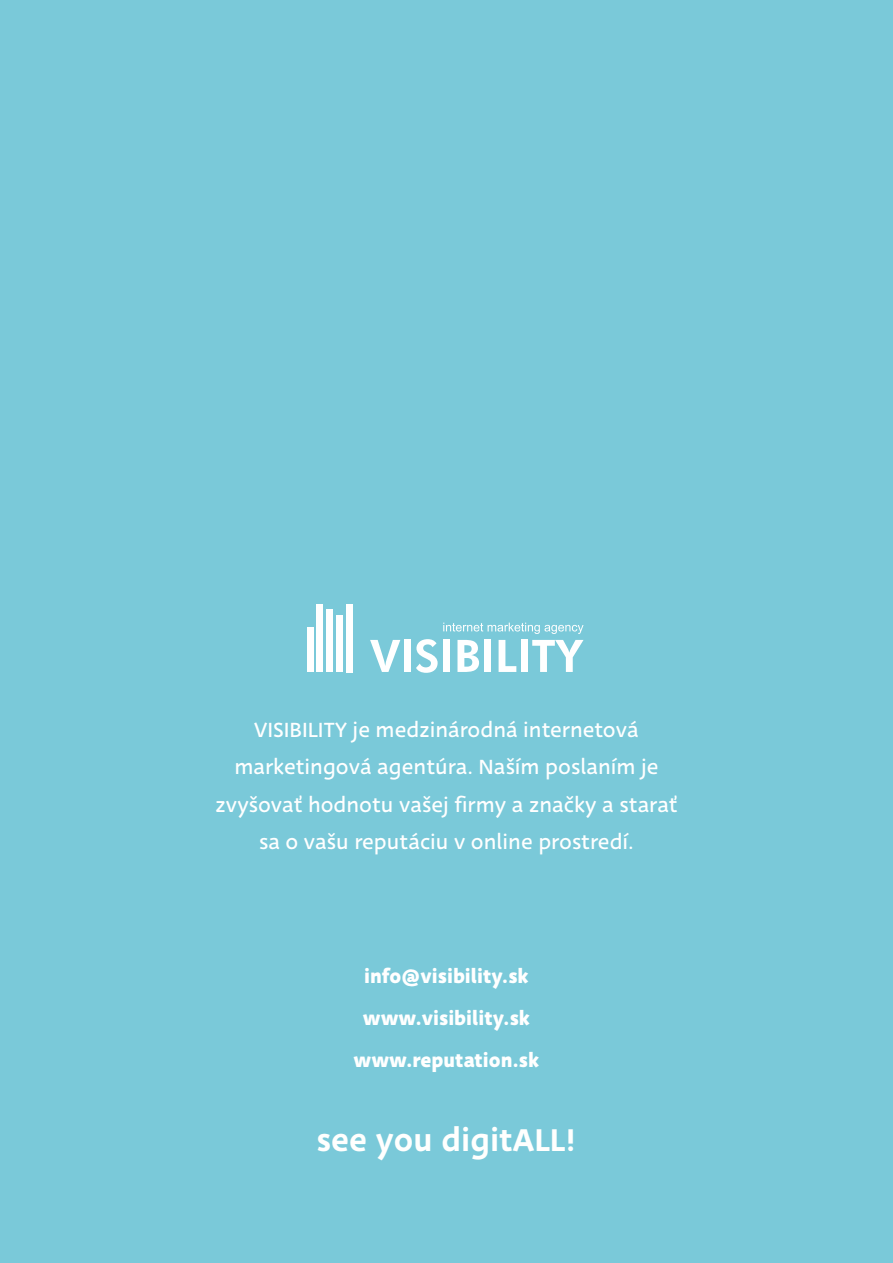
<style>
.page{position:relative;width:893px;height:1263px;background:#7ac9d9}
.page>*{position:absolute;margin:0;border:0;box-sizing:border-box;transform-origin:0 0}
.t1{font:500 34.5px "Deva Ideal";color:#fffffe}
.t2{font:22.5px/37.5px "Deva Ideal";color:#fff;text-align:center}
.t3{font:700 21px/42px "Deva Ideal";color:#fff;text-align:center}
</style>
<div class="page">
<div style="left:307px;top:627px;width:6px;height:45px;background:#fff"></div>
<div style="left:317px;top:604px;width:6px;height:68px;background:#fff"></div>
<div style="left:326px;top:610px;width:7px;height:62px;background:#fff"></div>
<div style="left:336px;top:616px;width:7px;height:56px;background:#fff"></div>
<div style="left:346px;top:604px;width:6px;height:68px;background:#fff"></div>
<svg style="left:370px;top:640px;width:30px;height:32px"></svg>
<div style="left:404px;top:640px;width:7px;height:32px;background:#fff"></div>
<svg style="left:416px;top:623px;width:168px;height:50px"></svg>
<p class="t2" style="left:215px;top:711px;width:464px">VISIBILITY je medzinárodná internetová marketingová agentúra. Naším poslaním je zvyšovať hodnotu vašej firmy a značky a starať sa o vašu reputáciu v online prostredí.</p>
<p class="t3" style="left:354px;top:955px;width:187px">info@visibility.sk www.visibility.sk www.reputation.sk</p>
<h1 class="t1" style="left:316px;top:1117px;width:261px">see you digitALL!</h1>
</div>
